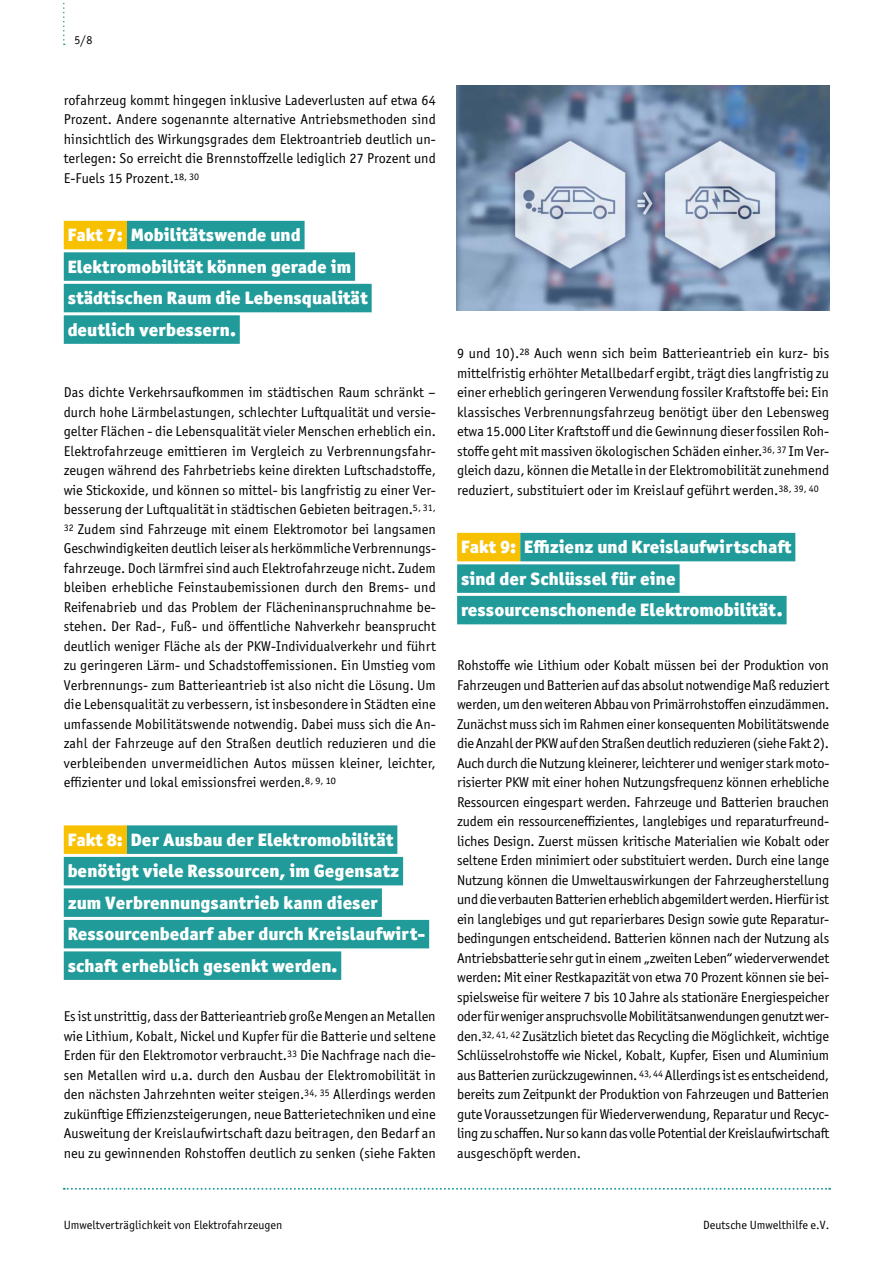
<style>
.page{position:relative;width:893px;height:1263px;background:#fff}
.page>*{position:absolute;margin:0;border:0;box-sizing:border-box;transform-origin:0 0}
.t1{font:900 18px/31.5px "Officina Sans ITC Pro";color:#fff}
.t2{font:14.25px/19.5px "Officina Sans ITC Pro";letter-spacing:.005em;color:#000;text-align:justify}
.t3{font:12px "Officina Sans ITC Pro";letter-spacing:.005em;color:#000}
.t4{font:12px "Officina Serif ITC Pro";color:#000}
</style>
<div class="page">
<svg style="left:64px;top:1188px;width:766px;height:2px"></svg>
<svg style="left:63px;top:2px;width:2px;height:43px"></svg>
<div style="left:64px;top:221px;width:63px;height:28px;background:#f7c000"></div>
<div style="left:127px;top:221px;width:178px;height:28px;background:#219b9a"></div>
<div style="left:64px;top:252px;width:291px;height:29px;background:#219b9a"></div>
<div style="left:64px;top:284px;width:308px;height:28px;background:#219b9a"></div>
<div style="left:64px;top:315px;width:176px;height:29px;background:#219b9a"></div>
<div style="left:64px;top:825px;width:63px;height:29px;background:#f7c000"></div>
<div style="left:127px;top:825px;width:270px;height:29px;background:#219b9a"></div>
<div style="left:64px;top:857px;width:339px;height:28px;background:#219b9a"></div>
<div style="left:64px;top:888px;width:318px;height:29px;background:#219b9a"></div>
<div style="left:64px;top:920px;width:365px;height:28px;background:#219b9a"></div>
<div style="left:64px;top:951px;width:277px;height:29px;background:#219b9a"></div>
<div style="left:457px;top:533px;width:63px;height:28px;background:#f7c000"></div>
<div style="left:520px;top:533px;width:275px;height:28px;background:#219b9a"></div>
<div style="left:457px;top:564px;width:223px;height:29px;background:#219b9a"></div>
<div style="left:457px;top:596px;width:330px;height:28px;background:#219b9a"></div>
<img style="left:457px;top:85px;width:372px;height:225px">
<p class="t4" style="left:74px;top:33px;width:19px">5/8</p>
<p class="t2" style="left:64px;top:90px;width:374px">rofahrzeug kommt hingegen inklusive Ladeverlusten auf etwa 64<br>Prozent. Andere sogenannte alternative Antriebsmethoden sind hinsichtlich des Wirkungsgrades dem Elektroantrieb deutlich un&shy;terlegen: So erreicht die Brennstoffzelle lediglich 27 Prozent und E-Fuels 15 Prozent.<sup>18</sup><sup>,</sup> <sup>30</sup></p>
<p class="t1" style="left:68px;top:219px;width:302px">Fakt 7: Mobilitätswende und<br>Elektromobilität können gerade im städtischen Raum die Lebensqualität deutlich verbessern.</p>
<p class="t2" style="left:64px;top:382px;width:374px">Das dichte Verkehrsaufkommen im städtischen Raum schränkt – durch hohe Lärmbelastungen, schlechter Luftqualität und versie&shy;gelter Flächen - die Lebensqualität vieler Menschen erheblich ein.<br>Elektrofahrzeuge emittieren im Vergleich zu Verbrennungsfahr&shy;zeugen während des Fahrbetriebs keine direkten Luftschadstoffe, wie Stickoxide, und können so mittel- bis langfristig zu einer Ver&shy;besserung der Luftqualität in städtischen Gebieten beitragen.<sup>5</sup><sup>,</sup> <sup>31, 32</sup> Zudem sind Fahrzeuge mit einem Elektromotor bei langsamen Geschwindigkeiten deutlich leiser als herkömmliche Verbrennungs&shy;fahrzeuge. Doch lärmfrei sind auch Elektrofahrzeuge nicht. Zudem bleiben erhebliche Feinstaubemissionen durch den Brems- und Reifenabrieb und das Problem der Flächeninanspruchnahme be&shy;stehen. Der Rad-, Fuß- und öffentliche Nahverkehr beansprucht deutlich weniger Fläche als der PKW-Individualverkehr und führt zu geringeren Lärm- und Schadstoffemissionen. Ein Umstieg vom Verbrennungs- zum Batterieantrieb ist also nicht die Lösung. Um die Lebensqualität zu verbessern, ist insbesondere in Städten eine umfassende Mobilitätswende notwendig. Dabei muss sich die An&shy;zahl der Fahrzeuge auf den Straßen deutlich reduzieren und die verbleibenden unvermeidlichen Autos müssen kleiner, leichter, effizienter und lokal emissionsfrei werden.<sup>8</sup><sup>,</sup> <sup>9</sup><sup>,</sup> <sup>10</sup></p>
<p class="t1" style="left:68px;top:823px;width:359px">Fakt 8: Der Ausbau der Elektromobilität benötigt viele Ressourcen, im Gegensatz zum Verbrennungsantrieb kann dieser Ressourcenbedarf aber durch Kreislaufwirt&shy;schaft erheblich gesenkt werden.</p>
<p class="t2" style="left:64px;top:1006px;width:374px">Es ist unstrittig, dass der Batterieantrieb große Mengen an Metallen wie Lithium, Kobalt, Nickel und Kupfer für die Batterie und seltene Erden für den Elektromotor verbraucht.<sup>33</sup> Die Nachfrage nach die&shy;sen Metallen wird u.a. durch den Ausbau der Elektromobilität in den nächsten Jahrzehnten weiter steigen.<sup>34,</sup> <sup>35</sup> Allerdings werden zukünftige Effizienzsteigerungen, neue Batterietechniken und eine Ausweitung der Kreislaufwirtschaft dazu beitragen, den Bedarf an neu zu gewinnenden Rohstoffen deutlich zu senken (siehe Fakten</p>
<p class="t2" style="left:457px;top:343px;width:374px">9 und 10).<sup>28</sup> Auch wenn sich beim Batterieantrieb ein kurz- bis mittelfristig erhöhter Metallbedarf ergibt, trägt dies langfristig zu einer erheblich geringeren Verwendung fossiler Kraftstoffe bei: Ein klassisches Verbrennungsfahrzeug benötigt über den Lebensweg etwa 15.000 Liter Kraftstoff und die Gewinnung dieser fossilen Roh&shy;stoffe geht mit massiven ökologischen Schäden einher.<sup>36,</sup> <sup>37</sup> Im Ver&shy;gleich dazu, können die Metalle in der Elektromobilität zunehmend reduziert, substituiert oder im Kreislauf geführt werden.<sup>38,</sup> <sup>39,</sup> <sup>40</sup></p>
<p class="t1" style="left:461px;top:531px;width:332px">Fakt 9: Effizienz und Kreislaufwirtschaft sind der Schlüssel für eine ressourcenschonende Elektromobilität.</p>
<p class="t2" style="left:457px;top:655px;width:374px">Rohstoffe wie Lithium oder Kobalt müssen bei der Produktion von Fahrzeugen und Batterien auf das absolut notwendige Maß reduziert werden, um den weiteren Abbau von Primärrohstoffen einzudämmen.<br>Zunächst muss sich im Rahmen einer konsequenten Mobilitätswende die Anzahl der PKW auf den Straßen deutlich reduzieren (siehe Fakt 2).<br>Auch durch die Nutzung kleinerer, leichterer und weniger stark moto&shy;risierter PKW mit einer hohen Nutzungsfrequenz können erhebliche Ressourcen eingespart werden. Fahrzeuge und Batterien brauchen zudem ein ressourceneffizientes, langlebiges und reparaturfreund&shy;liches Design. Zuerst müssen kritische Materialien wie Kobalt oder seltene Erden minimiert oder substituiert werden. Durch eine lange Nutzung können die Umweltauswirkungen der Fahrzeugherstellung und die verbauten Batterien erheblich abgemildert werden. Hierfür ist ein langlebiges und gut reparierbares Design sowie gute Reparatur&shy;bedingungen entscheidend. Batterien können nach der Nutzung als Antriebsbatterie sehr gut in einem „zweiten Leben“ wiederverwendet werden: Mit einer Restkapazität von etwa 70 Prozent können sie bei&shy;spielsweise für weitere 7 bis 10 Jahre als stationäre Energiespeicher oder für weniger anspruchsvolle Mobilitätsanwendungen genutzt wer&shy;den.<sup>32</sup><sup>,</sup> <sup>41,</sup> <sup>42</sup> Zusätzlich bietet das Recycling die Möglichkeit, wichtige Schlüsselrohstoffe wie Nickel, Kobalt, Kupfer, Eisen und Aluminium aus Batterien zurückzugewinnen. <sup>43,</sup> <sup>44</sup> Allerdings ist es entscheidend, bereits zum Zeitpunkt der Produktion von Fahrzeugen und Batterien gute Voraussetzungen für Wiederverwendung, Reparatur und Recyc&shy;ling zu schaffen. Nur so kann das volle Potential der Kreislaufwirtschaft ausgeschöpft werden.</p>
<p class="t3" style="left:64px;top:1218px;width:220px">Umweltverträglichkeit von Elektrofahrzeugen</p>
<p class="t3" style="left:703px;top:1218px;width:128px">Deutsche Umwelthilfe e.V.</p>
</div>
